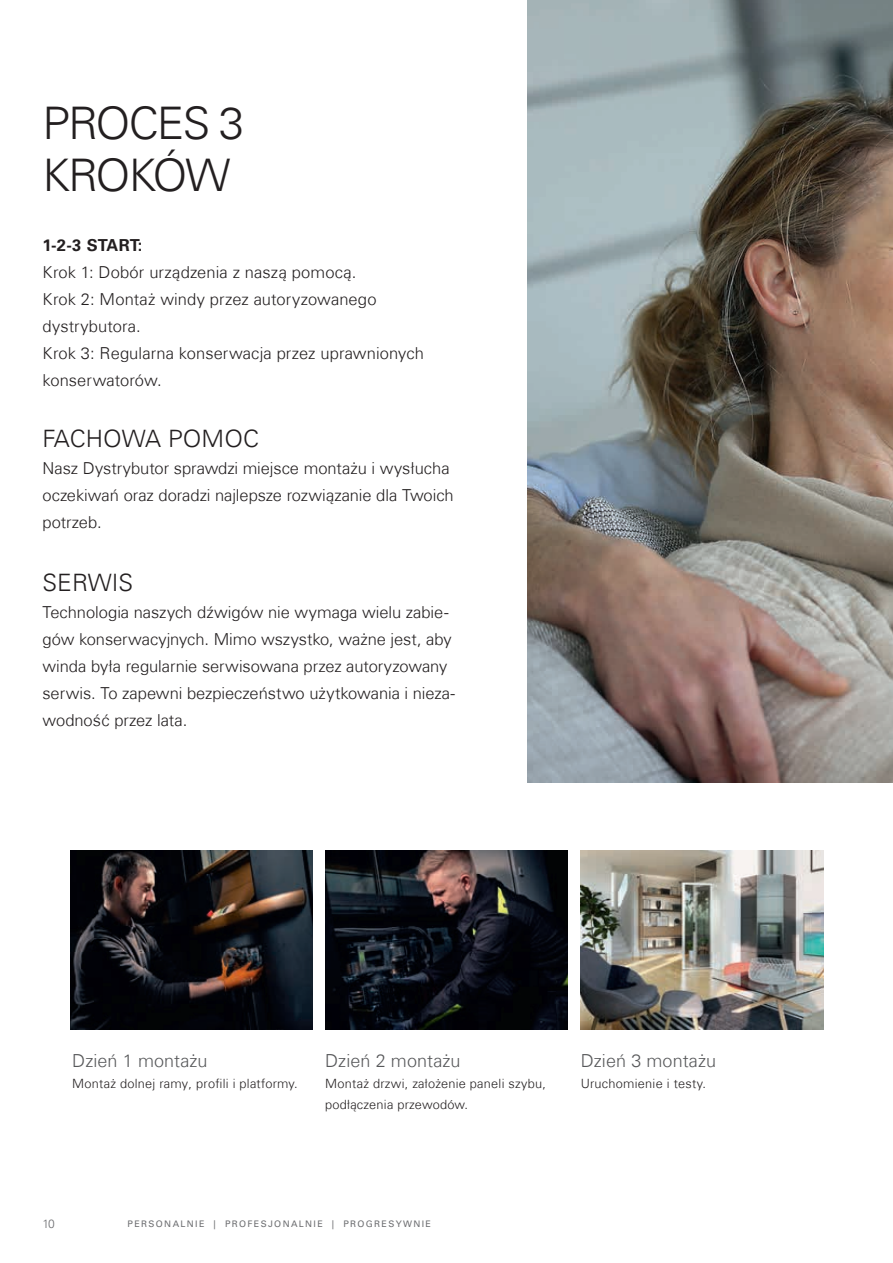
<style>
.page{position:relative;width:893px;height:1263px;background:#fff}
.page>*{position:absolute;margin:0;border:0;box-sizing:border-box;transform-origin:0 0}
.t1{font:300 45px/52.5px "Univers Com 45";letter-spacing:-.04em;color:#231f20}
.t2{font:300 24px "Univers Com 45";letter-spacing:.005em;color:#231f20}
.t3{font:300 18px "Univers Com 45";letter-spacing:.005em;color:#57585a}
.t4{font:300 16.5px/27px "Univers Com 45";color:#231f20}
.t5{font:700 16.5px "Univers LT Std";color:#231f20}
.t6{font:300 12.75px/21px "Univers Com 45";letter-spacing:.02em;color:#231f20}
.t7{font:300 12px "Univers LT Std";color:#6c6d70}
.t8{font:9px "Univers LT Std";letter-spacing:.15em;color:#6c6d70}
.s1{font-family:"Univers Com 55 Roman"}
</style>
<div class="page">
<img style="left:527px;top:0;width:366px;height:782px">
<img style="left:325px;top:850px;width:242px;height:179px">
<img style="left:581px;top:850px;width:242px;height:179px">
<img style="left:70px;top:850px;width:243px;height:179px">
<h1 class="t1" style="left:43px;top:97px;width:203px">PROCES 3<br>KROKÓW</h1>
<p class="t5" style="left:43px;top:236px;width:102px">1-2-3 START:</p>
<p class="t4" style="left:43px;top:259px;width:383px">Krok 1: Dobór urządzenia z naszą pomocą.<br>Krok 2: Montaż windy przez autoryzowanego dystrybutora.<br>Krok 3: Regularna konserwacja przez uprawnionych konserwatorów.</p>
<h2 class="t2" style="left:43px;top:424px;width:218px">FACHOWA POMOC</h2>
<p class="t4" style="left:43px;top:454px;width:413px">Nasz Dystrybutor sprawdzi miejsce montażu i wysłucha oczekiwań oraz doradzi najlepsze rozwiązanie dla Twoich potrzeb.</p>
<h2 class="t2" style="left:43px;top:568px;width:92px">SERWIS</h2>
<p class="t4" style="left:43px;top:598px;width:414px">Technologia naszych dźwigów nie wymaga wielu zabie&shy;gów konserwacyjnych. Mimo wszystko, ważne jest, aby winda była regularnie serwisowana przez autoryzowany serwis. To zapewni bezpieczeństwo użytkowania i nieza&shy;wodność przez lata.</p>
<p class="t3" style="left:72px;top:1049px;width:137px">Dzień 1 montażu</p>
<p class="t6" style="left:72px;top:1072px;width:227px">Montaż dolnej ramy, profili i platformy.</p>
<p class="t3" style="left:325px;top:1049px;width:137px">Dzień 2 montażu</p>
<p class="t6" style="left:325px;top:1072px;width:222px">Montaż drzwi, założenie paneli szybu, podłączenia przewodów.</p>
<p class="t3" style="left:581px;top:1049px;width:137px">Dzień 3 montażu</p>
<p class="t6" style="left:581px;top:1072px;width:127px">Uruchomienie i testy.</p>
<p class="t7" style="left:43px;top:1216px;width:14px">10</p>
<p class="t8" style="left:128px;top:1218px;width:305px">PERSONALNIE <span class="s1">|</span> PROFESJONALNIE <span class="s1">|</span> PROGRESYWNIE</p>
</div>
